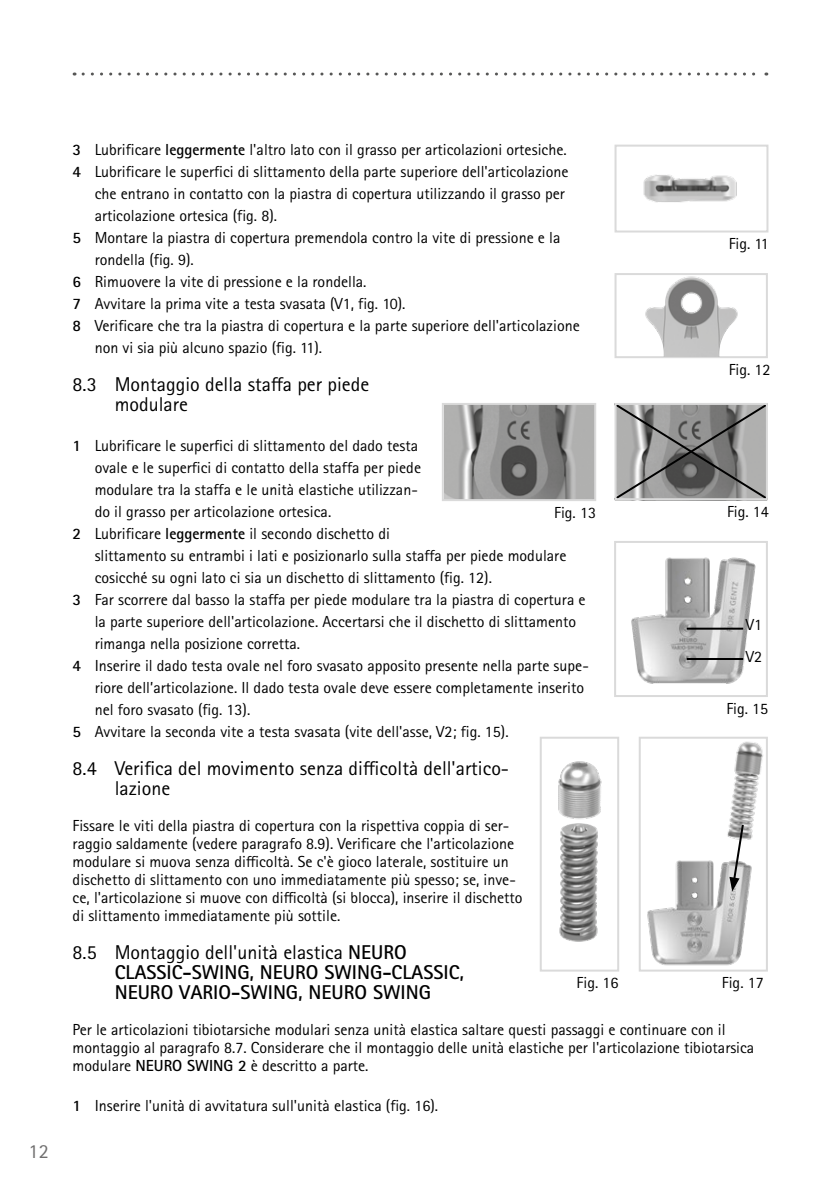
<style>
.page{position:relative;width:840px;height:1191px;background:#fff}
.page>*{position:absolute;margin:0;border:0;box-sizing:border-box;transform-origin:0 0}
.t1{font:20px/20px "Rotis Sans Serif Pro";color:#000}
.t2{font:700 20px/20px "Rotis Sans Serif Pro";color:#000}
.t3{font:20px "Rotis Sans Serif Pro";color:#706f6f}
.t4{font:16px/18px "Rotis Sans Serif Pro";color:#000}
.s1{font-weight:700}
.s2{font-weight:400}
</style>
<div class="page">
<svg style="left:83px;top:73px;width:683px;height:3px"></svg>
<img style="left:643px;top:174px;width:94px;height:29px">
<div style="left:614px;top:145px;width:154px;height:87px;border:2px solid #dadada"></div>
<div style="left:614px;top:273px;width:153px;height:85px;border:2px solid #dadada"></div>
<img style="left:643px;top:275px;width:96px;height:81px">
<img style="left:444px;top:406px;width:149px;height:92px">
<div style="left:441px;top:403px;width:155px;height:98px;border:2px solid #dadada"></div>
<svg style="left:614px;top:403px;width:154px;height:98px;background:#8a8a89"></svg>
<div style="left:614px;top:403px;width:153px;height:97px;border:2px solid #dadada"></div>
<img style="left:631px;top:557px;width:125px;height:127px">
<div style="left:613px;top:541px;width:154px;height:156px;border:2px solid #dadada"></div>
<hr style="left:686px;top:627px;width:56px;height:2px;background:#000">
<hr style="left:686px;top:658px;width:56px;height:2px;background:#000">
<img style="left:558px;top:761px;width:44px;height:181px">
<div style="left:539px;top:736px;width:80px;height:235px;border:2px solid #dadada"></div>
<img style="left:647px;top:860px;width:105px;height:106px">
<div style="left:638px;top:736px;width:129px;height:235px;border:2px solid #dadada"></div>
<img style="left:727px;top:742px;width:38px;height:103px">
<svg style="left:729px;top:822px;width:15px;height:69px"></svg>
<p class="t3" style="left:29px;top:1139px;width:21px">12</p>
<p class="t4" style="left:73px;top:140px;width:495px"><span class="s1">3</span> Lubrificare <span class="s1">leggermente</span> l'altro lato con il grasso per articolazioni ortesiche.</p>
<p class="t4" style="left:73px;top:162px;width:497px"><span class="s1">4</span> Lubrificare le superfici di slittamento della parte superiore dell'articolazione</p>
<p class="t4" style="left:95px;top:184px;width:471px">che entrano in contatto con la piastra di copertura utilizzando il grasso per</p>
<p class="t4" style="left:95px;top:206px;width:184px">articolazione ortesica (fig. 8).</p>
<p class="t4" style="left:73px;top:228px;width:489px"><span class="s1">5</span> Montare la piastra di copertura premendola contro la vite di pressione e la</p>
<p class="t4" style="left:95px;top:250px;width:100px">rondella (fig. 9).</p>
<p class="t4" style="left:73px;top:272px;width:295px"><span class="s1">6</span> Rimuovere la vite di pressione e la rondella.</p>
<p class="t4" style="left:73px;top:294px;width:334px"><span class="s1">7</span> Avvitare la prima vite a testa svasata (V1, fig. 10).</p>
<p class="t4" style="left:73px;top:316px;width:508px"><span class="s1">8</span> Verificare che tra la piastra di copertura e la parte superiore dell'articolazione</p>
<p class="t4" style="left:95px;top:338px;width:229px">non vi sia più alcuno spazio (fig. 11).</p>
<p class="t1" style="left:115px;top:374px;width:256px;text-indent:-42px">8.3 Montaggio della staffa per piede modulare</p>
<p class="t4" style="left:73px;top:436px;width:347px"><span class="s1">1</span> Lubrificare le superfici di slittamento del dado testa</p>
<p class="t4" style="left:95px;top:458px;width:328px">ovale e le superfici di contatto della staffa per piede</p>
<p class="t4" style="left:95px;top:480px;width:324px">modulare tra la staffa e le unità elastiche utilizzan-</p>
<p class="t4" style="left:95px;top:502px;width:238px">do il grasso per articolazione ortesica.</p>
<p class="t4" style="left:73px;top:524px;width:318px"><span class="s1">2</span> Lubrificare <span class="s1">leggermente</span> il secondo dischetto di</p>
<p class="t4" style="left:95px;top:546px;width:473px">slittamento su entrambi i lati e posizionarlo sulla staffa per piede modulare</p>
<p class="t4" style="left:95px;top:568px;width:398px">cosicché su ogni lato ci sia un dischetto di slittamento (fig. 12).</p>
<p class="t4" style="left:73px;top:590px;width:514px"><span class="s1">3</span> Far scorrere dal basso la staffa per piede modulare tra la piastra di copertura e</p>
<p class="t4" style="left:95px;top:612px;width:483px">la parte superiore dell'articolazione. Accertarsi che il dischetto di slittamento</p>
<p class="t4" style="left:95px;top:634px;width:207px">rimanga nella posizione corretta.</p>
<p class="t4" style="left:73px;top:656px;width:517px"><span class="s1">4</span> Inserire il dado testa ovale nel foro svasato apposito presente nella parte supe-</p>
<p class="t4" style="left:95px;top:678px;width:490px">riore dell’articolazione. Il dado testa ovale deve essere completamente inserito</p>
<p class="t4" style="left:95px;top:700px;width:157px">nel foro svasato (fig. 13).</p>
<p class="t4" style="left:73px;top:722px;width:437px"><span class="s1">5</span> Avvitare la seconda vite a testa svasata (vite dell'asse, V2; fig. 15).</p>
<p class="t1" style="left:115px;top:758px;width:395px;text-indent:-42px">8.4 Verifica del movimento senza difficoltà dell'artico&shy;lazione</p>
<p class="t4" style="left:73px;top:816px;width:451px">Fissare le viti della piastra di copertura con la rispettiva coppia di ser&shy;raggio saldamente (vedere paragrafo 8.9). Verificare che l'articolazione modulare si muova senza difficoltà. Se c'è gioco laterale, sostituire un dischetto di slittamento con uno immediatamente più spesso; se, inve&shy;ce, l'articolazione si muove con difficoltà (si blocca), inserire il dischetto di slittamento immediatamente più sottile.</p>
<p class="t2" style="left:115px;top:942px;width:350px;text-indent:-42px"><span class="s2">8.5 Montaggio dell'unità elastica</span> NEURO<br>CLASSIC-SWING, NEURO SWING-CLASSIC,<br>NEURO VARIO-SWING, NEURO SWING</p>
<p class="t4" style="left:73px;top:1020px;width:682px">Per le articolazioni tibiotarsiche modulari senza unità elastica saltare questi passaggi e continuare con il montaggio al paragrafo 8.7. Considerare che il montaggio delle unità elastiche per l'articolazione tibiotarsica modulare <span class="s1">NEURO SWING 2</span> è descritto a parte.</p>
<p class="t4" style="left:73px;top:1096px;width:367px"><span class="s1">1</span> Inserire l'unità di avvitatura sull'unità elastica (fig. 16).</p>
<p class="t4" style="left:728px;top:235px;width:41px">Fig. 11</p>
<p class="t4" style="left:728px;top:361px;width:43px">Fig. 12</p>
<p class="t4" style="left:554px;top:503px;width:43px">Fig. 13</p>
<p class="t4" style="left:726px;top:503px;width:43px">Fig. 14</p>
<p class="t4" style="left:745px;top:608px;width:18px;line-height:32.4px">V1<br>V2</p>
<p class="t4" style="left:726px;top:699px;width:43px">Fig. 15</p>
<p class="t4" style="left:576px;top:974px;width:43px">Fig. 16</p>
<p class="t4" style="left:721px;top:974px;width:43px">Fig. 17</p>
</div>
